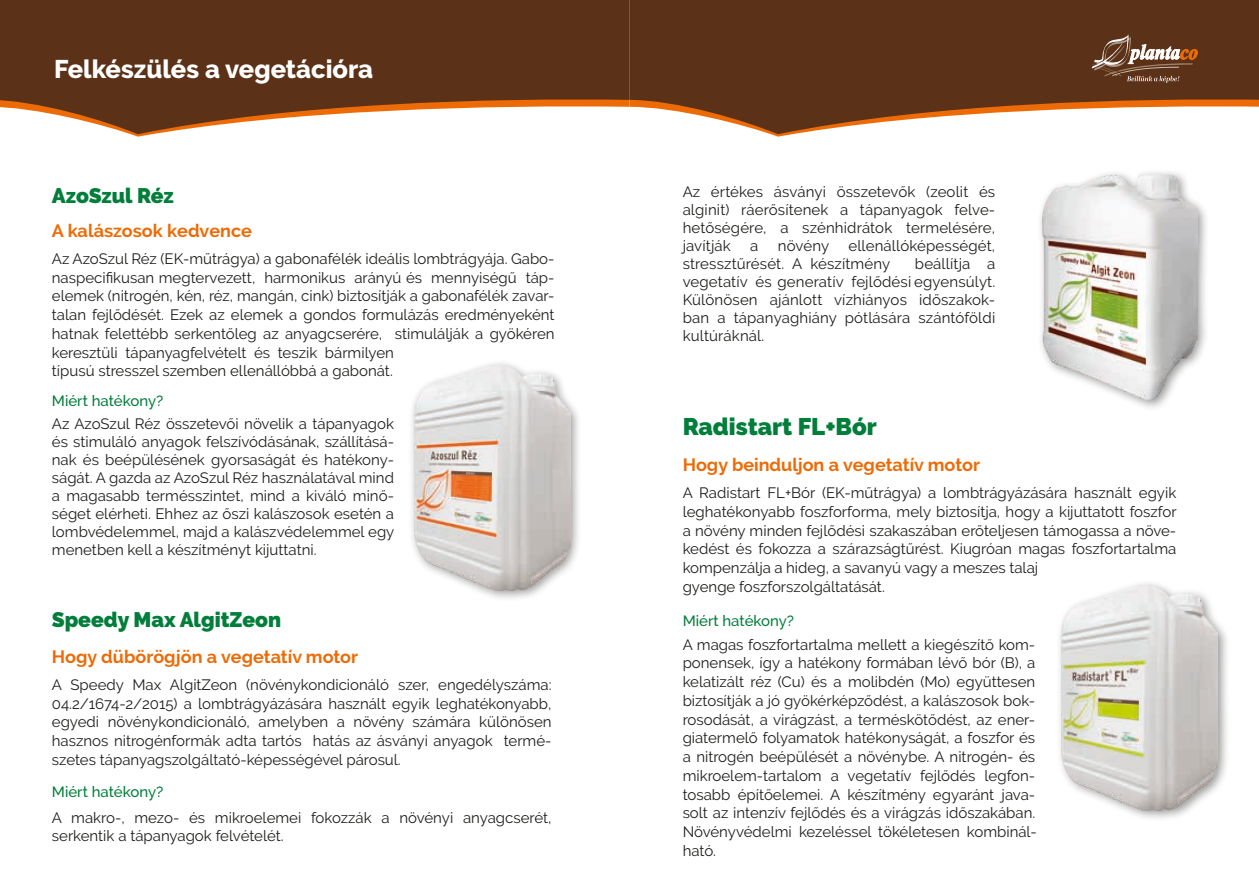
<style>
.page{position:relative;width:1259px;height:893px;background:#fff}
.page>*{position:absolute;margin:0;border:0;box-sizing:border-box;transform-origin:0 0}
.t1{font:800 25.5px "Raleway";color:#fff}
.t2{font:900 24px "Raleway";color:#007e3a}
.t3{font:900 21px "Raleway";color:#007e3a}
.t4{font:700 18px "Raleway";color:#ed6b06}
.t5{font:15px/18.8px "Raleway";color:#1d1d1b;text-align:justify}
.t6{font:500 15px "Raleway";color:#007e3a}
</style>
<div class="page">
<svg style="left:0;top:0;width:629px;height:134px;background:#775037"></svg>
<svg style="left:629px;top:0;width:630px;height:134px;background:#795239"></svg>
<div style="left:408px;top:360px;width:175px;height:243px;background:#1d1d1b;opacity:.45"></div>
<img style="left:415px;top:365px;width:155px;height:226px">
<div style="left:1055px;top:579px;width:175px;height:243px;background:#1d1d1b;opacity:.45"></div>
<img style="left:1062px;top:585px;width:155px;height:225px">
<div style="left:1036px;top:169px;width:173px;height:243px;background:#1d1d1b;opacity:.45"></div>
<img style="left:1042px;top:174px;width:155px;height:226px">
<svg style="left:1089px;top:35px;width:108px;height:48px;background:#79553d"></svg>
<h1 class="t1" style="left:54px;top:54px;width:320px">Felkészülés a vegetációra</h1>
<p class="t5" style="left:682px;top:183px;width:314px;line-height:18px">Az értékes ásványi összetevők (zeolit és alginit) ráerősítenek a tápanyagok felve&shy;hetőségére, a szénhidrátok termelésére, javítják</p>
<h3 class="t3" style="left:52px;top:183px;width:123px">AzoSzul Réz</h3>
<p class="t4" style="left:52px;top:220px;width:202px">A kalászosok kedvence</p>
<p class="t5" style="left:52px;top:249px;width:504px;text-align:left">Az AzoSzul Réz (EK-műtrágya) a gabonafélék ideális lombtrágyája. Gabo&shy;naspecifikusan megtervezett, harmonikus arányú és mennyiségű táp&shy;elemek (nitrogén, kén, réz, mangán, cink) biztosítják a gabonafélék zavar&shy;talan fejlődését. Ezek az elemek a gondos formulázás eredményeként hatnak felettébb serkentőleg az anyagcserére, stimulálják a gyökéren keresztüli tápanyagfelvételt és teszik bármilyen<br>típusú stresszel szemben ellenállóbbá a gabonát.</p>
<p class="t6" style="left:52px;top:392px;width:113px">Miért hatékony?</p>
<p class="t5" style="left:52px;top:415px;width:344px;line-height:18px">Az AzoSzul Réz összetevői növelik a tápanyagok és stimuláló anyagok felszívódásának, szállításá&shy;nak és beépülésének gyorsaságát és hatékony&shy;ságát. A gazda az AzoSzul Réz használatával mind a magasabb termésszintet, mind a kiváló minő&shy;séget elérheti. Ehhez az őszi kalászosok esetén a lombvédelemmel, majd a kalászvédelemmel egy menetben kell a készítményt kijuttatni.</p>
<h2 class="t2" style="left:682px;top:413px;width:196px">Radistart FL+Bór</h2>
<p class="t5" style="left:682px;top:237px;width:314px;line-height:18px;text-indent:166px">ellenállóképességét, stressztűrését. A készítmény</p>
<p class="t5" style="left:750px;top:236px;width:10px">a</p>
<p class="t5" style="left:778px;top:236px;width:53px">növény</p>
<p class="t5" style="left:682px;top:255px;width:314px;line-height:18px;text-indent:232px">beállítja a vegetatív és generatív fejlődési egyensúlyt.<br>Különösen ajánlott vízhiányos időszakok&shy;ban a tápanyaghiány pótlására szántóföldi kultúráknál.</p>
<p class="t4" style="left:682px;top:454px;width:299px">Hogy beinduljon a vegetatív motor</p>
<p class="t5" style="left:682px;top:483px;width:495px;text-align:left">A Radistart FL+Bór (EK-műtrágya) a lombtrágyázására használt egyik leghatékonyabb foszforforma, mely biztosítja, hogy a kijuttatott foszfor a növény minden fejlődési szakaszában erőteljesen támogassa a növe&shy;kedést és fokozza a szárazságtűrést. Kiugróan magas foszfortartalma kompenzálja a hideg, a savanyú vagy a meszes talaj<br>gyenge foszforszolgáltatását.</p>
<p class="t6" style="left:682px;top:612px;width:113px">Miért hatékony?</p>
<p class="t5" style="left:682px;top:635px;width:355px">A magas foszfortartalma mellett a kiegészítő kom&shy;ponensek, így a hatékony formában lévő bór (B), a kelatizált réz (Cu) és a molibdén (Mo) együttesen biztosítják a jó gyökérképződést, a kalászosok bok&shy;rosodását, a virágzást, a terméskötődést, az ener&shy;giatermelő folyamatok hatékonyságát, a foszfor és a nitrogén beépülését a növénybe. A nitrogén- és mikroelem-tartalom a vegetatív fejlődés legfon&shy;tosabb építőelemei. A készítmény egyaránt java&shy;solt az intenzív fejlődés és a virágzás időszakában.<br>Növényvédelmi kezeléssel tökéletesen kombinál&shy;ható.</p>
<h3 class="t3" style="left:52px;top:608px;width:231px">Speedy Max AlgitZeon</h3>
<p class="t4" style="left:52px;top:646px;width:308px">Hogy dübörögjön a vegetatív motor</p>
<p class="t5" style="left:52px;top:675px;width:501px">A Speedy Max AlgitZeon (növénykondicionáló szer, engedélyszáma:<br>04.2/1674-2/2015) a lombtrágyázására használt egyik leghatékonyabb, egyedi növénykondicionáló, amelyben a növény számára különösen hasznos nitrogénformák adta tartós hatás az ásványi anyagok termé&shy;szetes tápanyagszolgáltató-képességével párosul.</p>
<p class="t6" style="left:52px;top:783px;width:113px">Miért hatékony?</p>
<p class="t5" style="left:52px;top:809px;width:501px;line-height:18px">A makro-, mezo- és mikroelemei fokozzák a növényi anyagcserét, serkentik a tápanyagok felvételét.</p>
</div>
